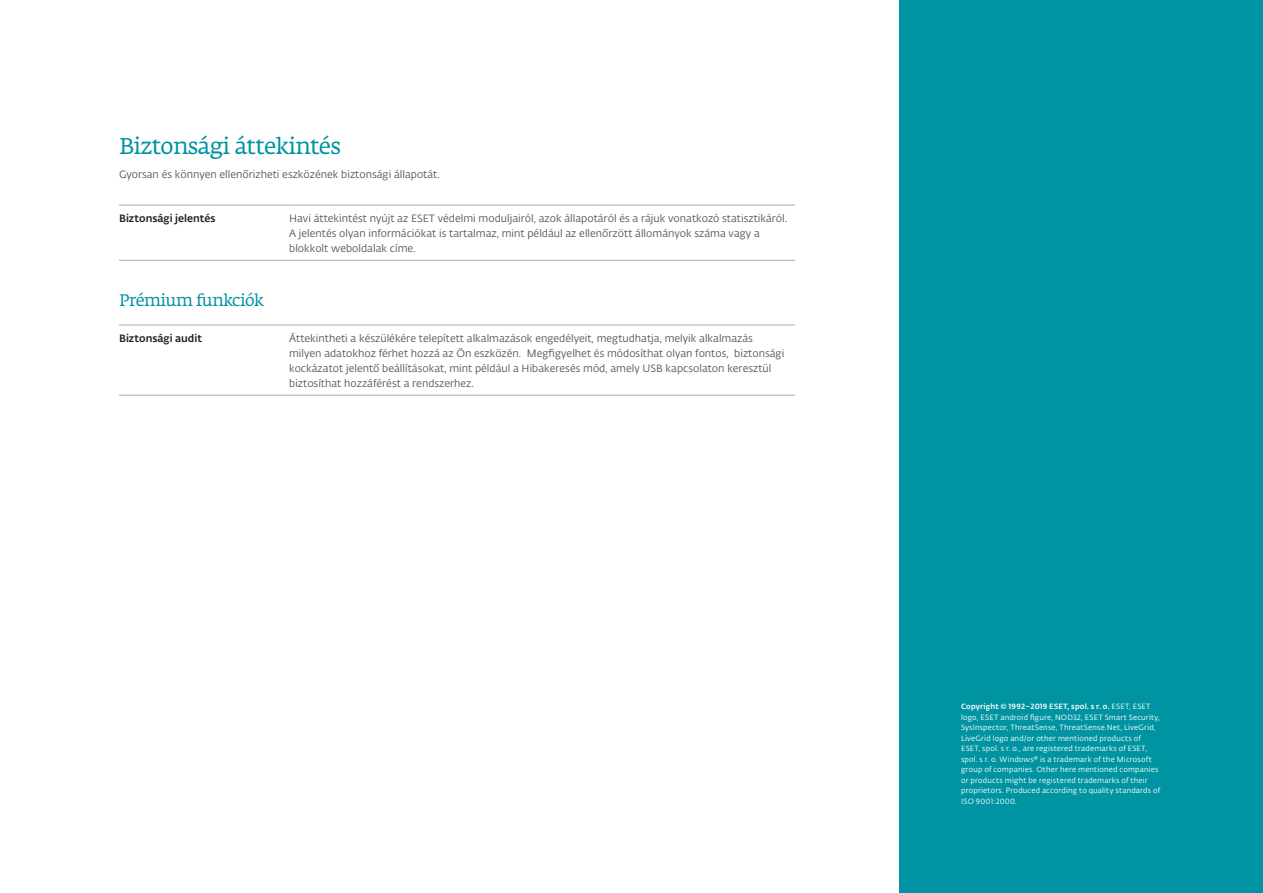
<style>
.page{position:relative;width:1263px;height:893px;background:#fff}
.page>*{position:absolute;margin:0;border:0;box-sizing:border-box;transform-origin:0 0}
.HDL{font:22.5px "Fedra Serif A Std";letter-spacing:-.03em;color:#0094a2}
.Sub_HDL{font:16.5px "Fedra Serif A Std";letter-spacing:-.03em;color:#0094a2}
.t1{font:10.5px/15px "Fedra Sans Alt Pro Book LF";color:#57585a}
.t2{font:10.5px "Fedra Sans Alt Pro Med LF";color:#231f20}
.t3{font:7.5px/10.5px "Fedra Sans Alt Pro Book LF";letter-spacing:.025em;color:#fff}
.s1{font-family:"Fedra Sans Alt Pro Med LF"}
</style>
<div class="page">
<div style="left:899px;top:0;width:364px;height:893px;background:#0094a2"></div>
<hr style="left:119px;top:205px;width:170px;height:1px;background:#a8a9ad">
<hr style="left:289px;top:205px;width:506px;height:1px;background:#a8a9ad">
<hr style="left:119px;top:260px;width:170px;height:1px;background:#a8a9ad">
<hr style="left:289px;top:260px;width:506px;height:1px;background:#a8a9ad">
<hr style="left:119px;top:325px;width:170px;height:1px;background:#a8a9ad">
<hr style="left:289px;top:325px;width:506px;height:1px;background:#a8a9ad">
<hr style="left:119px;top:395px;width:170px;height:1px;background:#a8a9ad">
<hr style="left:289px;top:395px;width:506px;height:1px;background:#a8a9ad">
<p class="HDL" style="left:119px;top:132px;width:223px">Biztonsági áttekintés</p>
<p class="t1" style="left:119px;top:166px;width:322px">Gyorsan és könnyen ellenőrizheti eszközének biztonsági állapotát.</p>
<p class="t2" style="left:119px;top:210px;width:98px">Biztonsági jelentés</p>
<p class="t1" style="left:289px;top:210px;width:500px">Havi áttekintést nyújt az ESET védelmi moduljairól, azok állapotáról és a rájuk vonatkozó statisztikáról.<br>A jelentés olyan információkat is tartalmaz, mint például az ellenőrzött állományok száma vagy a blokkolt weboldalak címe.</p>
<p class="Sub_HDL" style="left:119px;top:290px;width:146px">Prémium funkciók</p>
<p class="t2" style="left:119px;top:330px;width:85px">Biztonsági audit</p>
<p class="t1" style="left:289px;top:330px;width:497px">Áttekintheti a készülékére telepített alkalmazások engedélyeit, megtudhatja, melyik alkalmazás milyen adatokhoz férhet hozzá az Ön eszközén. Megfigyelhet és módosíthat olyan fontos, biztonsági kockázatot jelentő beállításokat, mint például a Hibakeresés mód, amely USB kapcsolaton keresztül biztosíthat hozzáférést a rendszerhez.</p>
<p class="t3" style="left:961px;top:701px;width:201px"><span class="s1">Copyright © 1992–2019 ESET, spol. s r. o.</span> ESET, ESET logo, ESET android figure, NOD32, ESET Smart Security, SysInspector, ThreatSense, ThreatSense.Net, LiveGrid, LiveGrid logo and/or other mentioned products of ESET, spol. s r. o., are registered trademarks of ESET, spol. s r. o. Windows® is a trademark of the Microsoft group of companies. Other here mentioned companies or products might be registered trademarks of their proprietors. Produced according to quality standards of ISO 9001:2000.</p>
</div>
